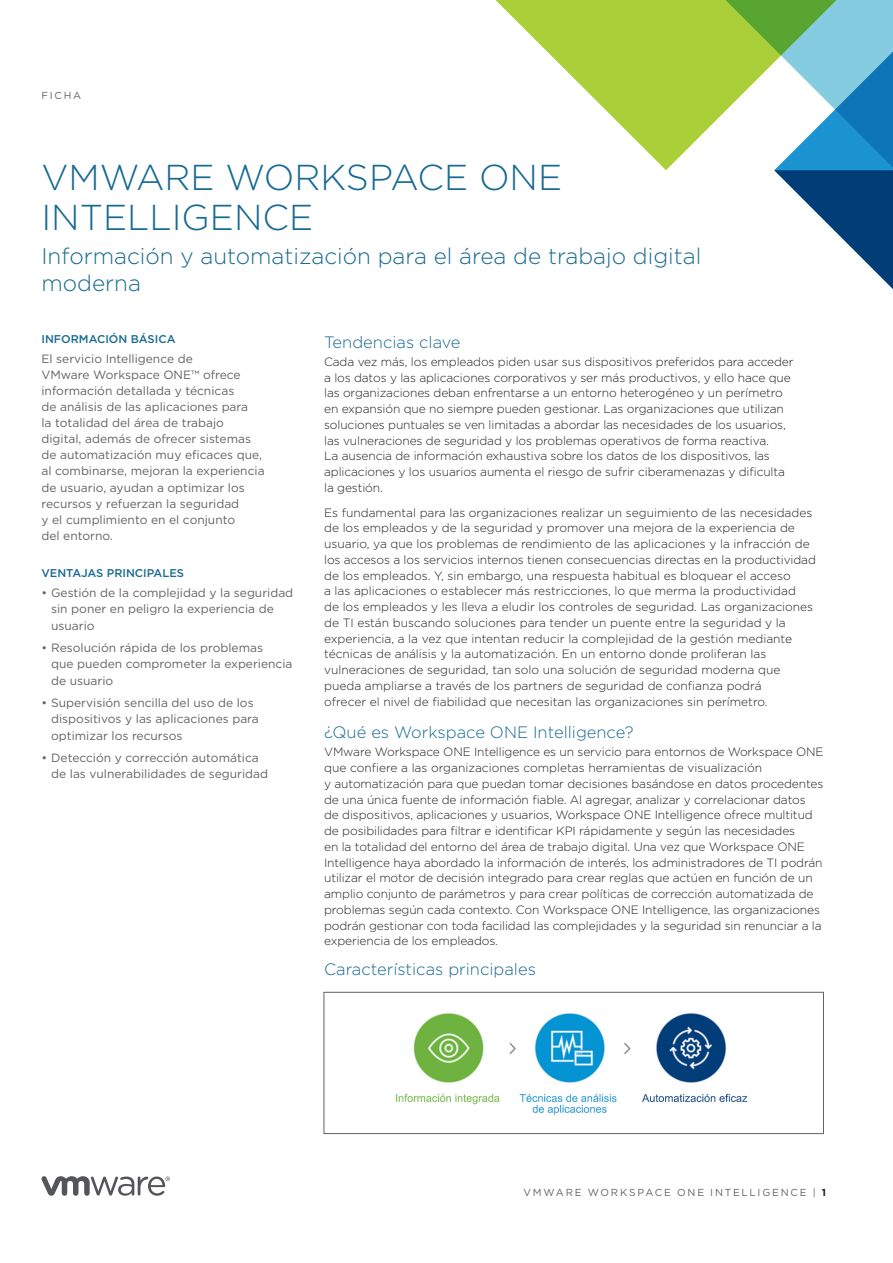
<style>
.page{position:relative;width:893px;height:1263px;background:#fff}
.page>*{position:absolute;margin:0;border:0;box-sizing:border-box;transform-origin:0 0}
._1a__MAIN_TITLE{font:300 36px/40.5px "Gotham";color:#176a92}
._1b__MAIN_SUB_TITLE{font:300 22.5px/27px "Gotham";color:#176a92}
._4a__SUBHEAD-1{font:300 16.5px "Gotham";color:#176a92}
._3a__BODY_TEXT{font:300 12px/15.8px "Gotham";letter-spacing:-.01em;color:#231f20}
._5b__SIDEBAR-BODY-LA{font:12px/16.2px "Gotham";color:#636366}
._5a__SIDEBAR-HEAD{font:500 11.25px "Gotham";color:#176a92}
.FOLIO-BOTTOM-GRAY{font:10.2px "Gotham";letter-spacing:.175em;color:#636366}
.FOLIO-TOP-GRAY{font:10.2px "Gotham";letter-spacing:.18em;color:#636366}
.s1{font-weight:700;color:#231f20}
</style>
<div class="page">
<svg style="left:41px;top:1176px;width:129px;height:20px"></svg>
<svg style="left:495px;top:0;width:212px;height:170px;fill:#abcf38"></svg>
<svg style="left:707px;top:0;width:186px;height:289px"></svg>
<img style="left:396px;top:1013px;width:352px;height:103px">
<div style="left:324px;top:992px;width:500px;height:142px;border:1px solid #626164"></div>
<p class="FOLIO-TOP-GRAY" style="left:41px;top:89px;width:41px">FICHA</p>
<p class="_1a__MAIN_TITLE" style="left:41px;top:156px;width:522px">VMWARE WORKSPACE ONE<br>INTELLIGENCE</p>
<p class="_1b__MAIN_SUB_TITLE" style="left:41px;top:242px;width:661px">Información y automatización para el área de trabajo digital moderna</p>
<p class="_5a__SIDEBAR-HEAD" style="left:41px;top:332px;width:136px">INFORMACIÓN BÁSICA</p>
<p class="_5b__SIDEBAR-BODY-LA" style="left:41px;top:350px;width:225px">El servicio Intelligence de<br>VMware Workspace ONE™ ofrece información detallada y técnicas<br>de análisis de las aplicaciones para<br>la totalidad del área de trabajo digital, además de ofrecer sistemas de automatización muy eficaces que, al combinarse, mejoran la experiencia de usuario, ayudan a optimizar los recursos y refuerzan la seguridad<br>y el cumplimiento en el conjunto<br>del entorno.</p>
<p class="_5a__SIDEBAR-HEAD" style="left:41px;top:566px;width:144px">VENTAJAS PRINCIPALES</p>
<p class="_5b__SIDEBAR-BODY-LA" style="left:51px;top:584px;width:244px;text-indent:-10px">• Gestión de la complejidad y la seguridad sin poner en peligro la experiencia de usuario</p>
<p class="_5b__SIDEBAR-BODY-LA" style="left:51px;top:639px;width:243px;text-indent:-10px">• Resolución rápida de los problemas<br>que pueden comprometer la experiencia de usuario</p>
<p class="_5b__SIDEBAR-BODY-LA" style="left:51px;top:694px;width:209px;text-indent:-10px">• Supervisión sencilla del uso de los dispositivos y las aplicaciones para optimizar los recursos</p>
<p class="_5b__SIDEBAR-BODY-LA" style="left:51px;top:749px;width:218px;text-indent:-10px">• Detección y corrección automática de las vulnerabilidades de seguridad</p>
<p class="_4a__SUBHEAD-1" style="left:324px;top:332px;width:138px">Tendencias clave</p>
<p class="_3a__BODY_TEXT" style="left:324px;top:353px;width:471px">Cada vez más, los empleados piden usar sus dispositivos preferidos para acceder a los datos y las aplicaciones corporativos y ser más productivos, y ello hace que las organizaciones deban enfrentarse a un entorno heterogéneo y un perímetro en expansión que no siempre pueden gestionar. Las organizaciones que utilizan soluciones puntuales se ven limitadas a abordar las necesidades de los usuarios, las vulneraciones de seguridad y los problemas operativos de forma reactiva.<br>La ausencia de información exhaustiva sobre los datos de los dispositivos, las aplicaciones y los usuarios aumenta el riesgo de sufrir ciberamenazas y dificulta la gestión.</p>
<p class="_3a__BODY_TEXT" style="left:324px;top:504px;width:493px">Es fundamental para las organizaciones realizar un seguimiento de las necesidades de los empleados y de la seguridad y promover una mejora de la experiencia de usuario, ya que los problemas de rendimiento de las aplicaciones y la infracción de los accesos a los servicios internos tienen consecuencias directas en la productividad de los empleados. Y, sin embargo, una respuesta habitual es bloquear el acceso<br>a las aplicaciones o establecer más restricciones, lo que merma la productividad<br>de los empleados y les lleva a eludir los controles de seguridad. Las organizaciones de TI están buscando soluciones para tender un puente entre la seguridad y la experiencia, a la vez que intentan reducir la complejidad de la gestión mediante técnicas de análisis y la automatización. En un entorno donde proliferan las vulneraciones de seguridad, tan solo una solución de seguridad moderna que pueda ampliarse a través de los partners de seguridad de confianza podrá<br>ofrecer el nivel de fiabilidad que necesitan las organizaciones sin perímetro.</p>
<p class="_4a__SUBHEAD-1" style="left:324px;top:722px;width:311px">¿Qué es Workspace ONE Intelligence?</p>
<p class="_3a__BODY_TEXT" style="left:324px;top:744px;width:501px">VMware Workspace ONE Intelligence es un servicio para entornos de Workspace ONE que confiere a las organizaciones completas herramientas de visualización<br>y automatización para que puedan tomar decisiones basándose en datos procedentes de una única fuente de información fiable. Al agregar, analizar y correlacionar datos<br>de dispositivos, aplicaciones y usuarios, Workspace ONE Intelligence ofrece multitud de posibilidades para filtrar e identificar KPI rápidamente y según las necesidades<br>en la totalidad del entorno del área de trabajo digital. Una vez que Workspace ONE Intelligence haya abordado la información de interés, los administradores de TI podrán utilizar el motor de decisión integrado para crear reglas que actúen en función de un amplio conjunto de parámetros y para crear políticas de corrección automatizada de problemas según cada contexto. Con Workspace ONE Intelligence, las organizaciones podrán gestionar con toda facilidad las complejidades y la seguridad sin renunciar a la experiencia de los empleados.</p>
<p class="_4a__SUBHEAD-1" style="left:324px;top:959px;width:213px">Características principales</p>
<p class="FOLIO-BOTTOM-GRAY" style="left:524px;top:1185px;width:304px">VMWARE WORKSPACE ONE INTELLIGENCE | <span class="s1">1</span></p>
</div>
